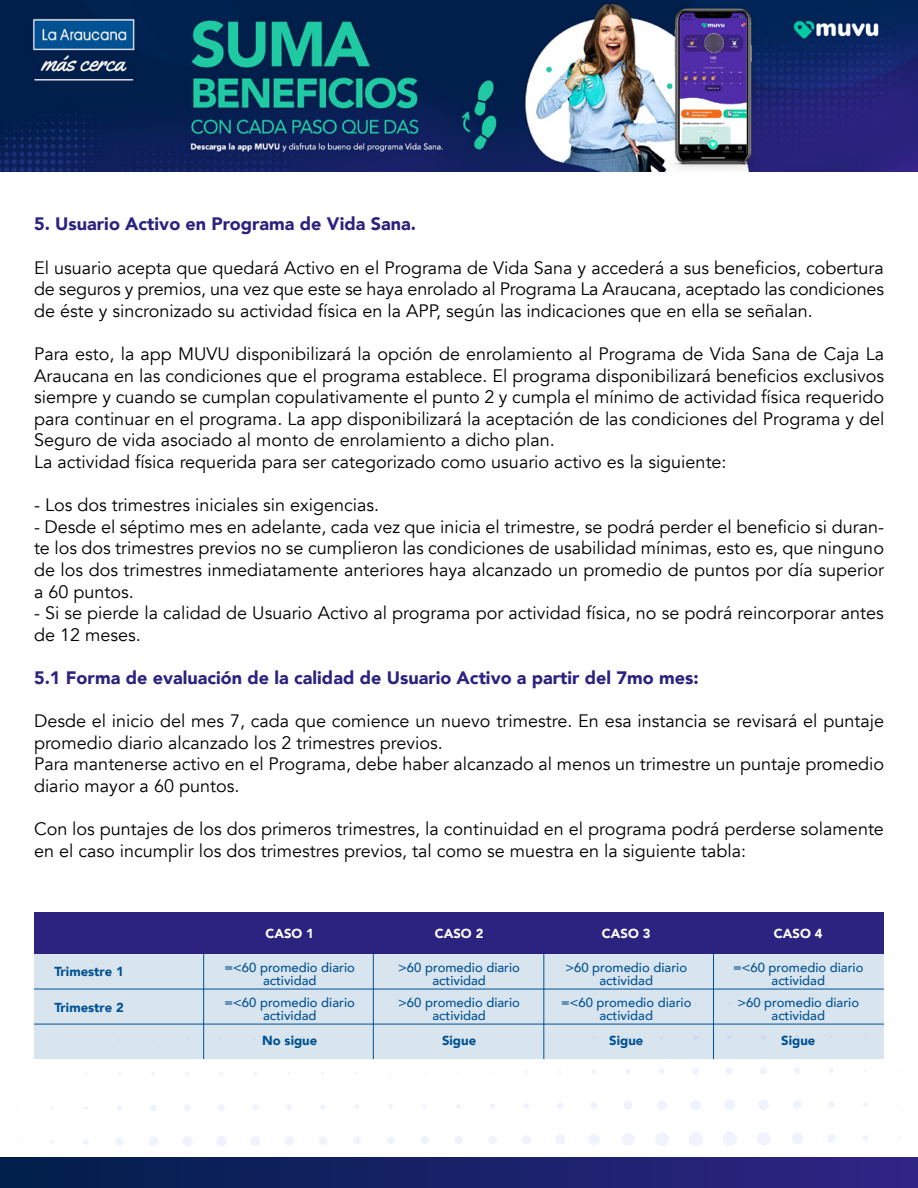
<style>
.page{position:relative;width:918px;height:1188px;background:#fff}
.page>*{position:absolute;margin:0;border:0;box-sizing:border-box;transform-origin:0 0}
.t1{font:18px/21.6px "Avenir";color:#000}
.t2{font:900 18px "Avenir";color:#2c227f}
.t3{font:500 13.05px/13px "Avenir";color:#005193;text-align:center}
.t4{font:900 13.05px "Avenir";color:#005193}
.t5{font:900 13.05px "Avenir";color:#fff}
</style>
<div class="page">
<img style="left:0;top:0;width:918px;height:171px">
<svg style="left:592px;top:1070px;width:4px;height:4px"></svg>
<svg style="left:625px;top:1069px;width:5px;height:5px"></svg>
<div style="left:659px;top:1068px;width:6px;height:7px;background:#eff3fe;border-radius:50%"></div>
<div style="left:692px;top:1068px;width:7px;height:7px;background:#eff3fe;border-radius:50%"></div>
<div style="left:726px;top:1067px;width:7px;height:8px;background:#eff3fe;border-radius:50%"></div>
<div style="left:760px;top:1067px;width:7px;height:8px;background:#eff3fe;border-radius:50%"></div>
<svg style="left:794px;top:1068px;width:6px;height:6px"></svg>
<svg style="left:829px;top:1068px;width:4px;height:5px"></svg>
<svg style="left:84px;top:1106px;width:4px;height:4px"></svg>
<svg style="left:117px;top:1105px;width:5px;height:5px"></svg>
<div style="left:150px;top:1104px;width:7px;height:7px;background:#eff3fe;border-radius:50%"></div>
<div style="left:184px;top:1104px;width:7px;height:7px;background:#eff3fe;border-radius:50%"></div>
<div style="left:218px;top:1104px;width:7px;height:7px;background:#eff3fe;border-radius:50%"></div>
<svg style="left:252px;top:1104px;width:6px;height:6px"></svg>
<svg style="left:286px;top:1104px;width:6px;height:6px"></svg>
<svg style="left:321px;top:1104px;width:4px;height:5px"></svg>
<svg style="left:355px;top:1105px;width:4px;height:4px"></svg>
<svg style="left:389px;top:1104px;width:4px;height:5px"></svg>
<svg style="left:423px;top:1104px;width:4px;height:4px"></svg>
<svg style="left:456px;top:1104px;width:5px;height:4px"></svg>
<svg style="left:490px;top:1104px;width:5px;height:4px"></svg>
<svg style="left:524px;top:1103px;width:5px;height:6px"></svg>
<svg style="left:557px;top:1103px;width:6px;height:6px"></svg>
<div style="left:590px;top:1102px;width:8px;height:7px;background:#eff3fe;border-radius:50%"></div>
<div style="left:624px;top:1101px;width:8px;height:9px;background:#eff3fe;border-radius:50%"></div>
<div style="left:657px;top:1100px;width:10px;height:10px;background:#eff3fe;border-radius:50%"></div>
<div style="left:690px;top:1100px;width:11px;height:11px;background:#eff3fe;border-radius:50%"></div>
<div style="left:724px;top:1099px;width:11px;height:12px;background:#eff3fe;border-radius:50%"></div>
<div style="left:758px;top:1099px;width:11px;height:11px;background:#eff3fe;border-radius:50%"></div>
<div style="left:793px;top:1100px;width:9px;height:9px;background:#eff3fe;border-radius:50%"></div>
<div style="left:828px;top:1101px;width:7px;height:7px;background:#eff3fe;border-radius:50%"></div>
<svg style="left:863px;top:1102px;width:4px;height:4px"></svg>
<svg style="left:50px;top:1140px;width:4px;height:4px"></svg>
<svg style="left:83px;top:1139px;width:6px;height:6px"></svg>
<div style="left:116px;top:1138px;width:8px;height:8px;background:#eff3fe;border-radius:50%"></div>
<div style="left:149px;top:1137px;width:10px;height:9px;background:#eff3fe;border-radius:50%"></div>
<div style="left:182px;top:1136px;width:11px;height:11px;background:#eff3fe;border-radius:50%"></div>
<div style="left:216px;top:1136px;width:11px;height:11px;background:#eff3fe;border-radius:50%"></div>
<div style="left:250px;top:1136px;width:10px;height:10px;background:#eff3fe;border-radius:50%"></div>
<div style="left:284px;top:1136px;width:10px;height:10px;background:#eff3fe;border-radius:50%"></div>
<div style="left:319px;top:1136px;width:9px;height:9px;background:#eff3fe;border-radius:50%"></div>
<div style="left:353px;top:1136px;width:8px;height:9px;background:#eff3fe;border-radius:50%"></div>
<div style="left:387px;top:1136px;width:8px;height:8px;background:#eff3fe;border-radius:50%"></div>
<div style="left:421px;top:1136px;width:8px;height:8px;background:#eff3fe;border-radius:50%"></div>
<div style="left:455px;top:1136px;width:8px;height:8px;background:#eff3fe;border-radius:50%"></div>
<div style="left:488px;top:1136px;width:9px;height:8px;background:#eff3fe;border-radius:50%"></div>
<div style="left:522px;top:1135px;width:9px;height:10px;background:#eff3fe;border-radius:50%"></div>
<div style="left:555px;top:1135px;width:10px;height:10px;background:#eff3fe;border-radius:50%"></div>
<div style="left:588px;top:1134px;width:12px;height:11px;background:#eff3fe;border-radius:50%"></div>
<div style="left:622px;top:1133px;width:12px;height:13px;background:#eff3fe;border-radius:50%"></div>
<div style="left:655px;top:1132px;width:14px;height:14px;background:#eff3fe;border-radius:50%"></div>
<div style="left:689px;top:1132px;width:14px;height:14px;background:#eff3fe;border-radius:50%"></div>
<div style="left:722px;top:1131px;width:15px;height:15px;background:#eff3fe;border-radius:50%"></div>
<div style="left:757px;top:1132px;width:14px;height:14px;background:#eff3fe;border-radius:50%"></div>
<div style="left:792px;top:1133px;width:11px;height:11px;background:#eff3fe;border-radius:50%"></div>
<div style="left:827px;top:1134px;width:9px;height:9px;background:#eff3fe;border-radius:50%"></div>
<svg style="left:863px;top:1136px;width:5px;height:5px"></svg>
<div style="left:0;top:1158px;width:918px;height:30px;background:linear-gradient(to right,#001f4a,#302485)"></div>
<div style="left:34px;top:933px;width:850px;height:126px;background:#d9e5ee"></div>
<div style="left:34px;top:913px;width:850px;height:41px;background:#2c227f"></div>
<hr style="left:34px;top:989px;width:850px;height:1px;background:#005193">
<hr style="left:34px;top:1024px;width:850px;height:1px;background:#005193">
<hr style="left:373px;top:954px;width:1px;height:105px;background:#005193">
<hr style="left:203px;top:954px;width:1px;height:105px;background:#005193">
<hr style="left:713px;top:954px;width:1px;height:105px;background:#005193">
<hr style="left:544px;top:954px;width:1px;height:105px;background:#005193">
<p class="t2" style="left:34px;top:209px;width:384px">5. Usuario Activo en Programa de Vida Sana.</p>
<p class="t1" style="left:34px;top:257px;width:852px;text-align:justify">El usuario acepta que quedará Activo en el Programa de Vida Sana y accederá a sus beneficios, cobertura de seguros y premios, una vez que este se haya enrolado al Programa La Araucana, aceptado las condiciones de éste y sincronizado su actividad física en la APP, según las indicaciones que en ella se señalan.</p>
<p class="t1" style="left:34px;top:343px;width:852px">Para esto, la app MUVU disponibilizará la opción de enrolamiento al Programa de Vida Sana de Caja La Araucana en las condiciones que el programa establece. El programa disponibilizará beneficios exclusivos siempre y cuando se cumplan copulativamente el punto 2 y cumpla el mínimo de actividad física requerido para continuar en el programa. La app disponibilizará la aceptación de las condiciones del Programa y del Seguro de vida asociado al monto de enrolamiento a dicho plan.<br>La actividad física requerida para ser categorizado como usuario activo es la siguiente:</p>
<p class="t1" style="left:34px;top:494px;width:347px">- Los dos trimestres iniciales sin exigencias.</p>
<p class="t1" style="left:34px;top:516px;width:852px;text-align:justify">- Desde el séptimo mes en adelante, cada vez que inicia el trimestre, se podrá perder el beneficio si duran&shy;te los dos trimestres previos no se cumplieron las condiciones de usabilidad mínimas, esto es, que ninguno de los dos trimestres inmediatamente anteriores haya alcanzado un promedio de puntos por día superior a 60 puntos.</p>
<p class="t1" style="left:34px;top:602px;width:851px">- Si se pierde la calidad de Usuario Activo al programa por actividad física, no se podrá reincorporar antes de 12 meses.</p>
<p class="t2" style="left:34px;top:662px;width:666px">5.1 Forma de evaluación de la calidad de Usuario Activo a partir del 7mo mes:</p>
<p class="t1" style="left:34px;top:710px;width:852px">Desde el inicio del mes 7, cada que comience un nuevo trimestre. En esa instancia se revisará el puntaje promedio diario alcanzado los 2 trimestres previos.<br>Para mantenerse activo en el Programa, debe haber alcanzado al menos un trimestre un puntaje promedio diario mayor a 60 puntos.</p>
<p class="t1" style="left:34px;top:818px;width:851px">Con los puntajes de los dos primeros trimestres, la continuidad en el programa podrá perderse solamente en el caso incumplir los dos trimestres previos, tal como se muestra en la siguiente tabla:</p>
<p class="t5" style="left:265px;top:922px;width:50px">CASO 1</p>
<p class="t5" style="left:435px;top:922px;width:50px">CASO 2</p>
<p class="t5" style="left:602px;top:922px;width:50px">CASO 3</p>
<p class="t5" style="left:774px;top:922px;width:50px">CASO 4</p>
<p class="t4" style="left:54px;top:960px;width:71px">Trimestre 1</p>
<p class="t3" style="left:225px;top:960px;width:132px">=&lt;60 promedio diario actividad</p>
<p class="t3" style="left:225px;top:995px;width:132px">=&lt;60 promedio diario actividad</p>
<p class="t4" style="left:54px;top:996px;width:71px">Trimestre 2</p>
<p class="t3" style="left:398px;top:960px;width:123px">&gt;60 promedio diario actividad</p>
<p class="t3" style="left:398px;top:995px;width:123px">&gt;60 promedio diario actividad</p>
<p class="t3" style="left:565px;top:960px;width:123px">&gt;60 promedio diario actividad</p>
<p class="t3" style="left:561px;top:995px;width:132px">=&lt;60 promedio diario actividad</p>
<p class="t3" style="left:733px;top:960px;width:132px">=&lt;60 promedio diario actividad</p>
<p class="t3" style="left:737px;top:995px;width:123px">&gt;60 promedio diario actividad</p>
<p class="t4" style="left:262px;top:1029px;width:57px">No sigue</p>
<p class="t4" style="left:442px;top:1029px;width:36px">Sigue</p>
<p class="t4" style="left:609px;top:1029px;width:36px">Sigue</p>
<p class="t4" style="left:781px;top:1029px;width:36px">Sigue</p>
</div>
